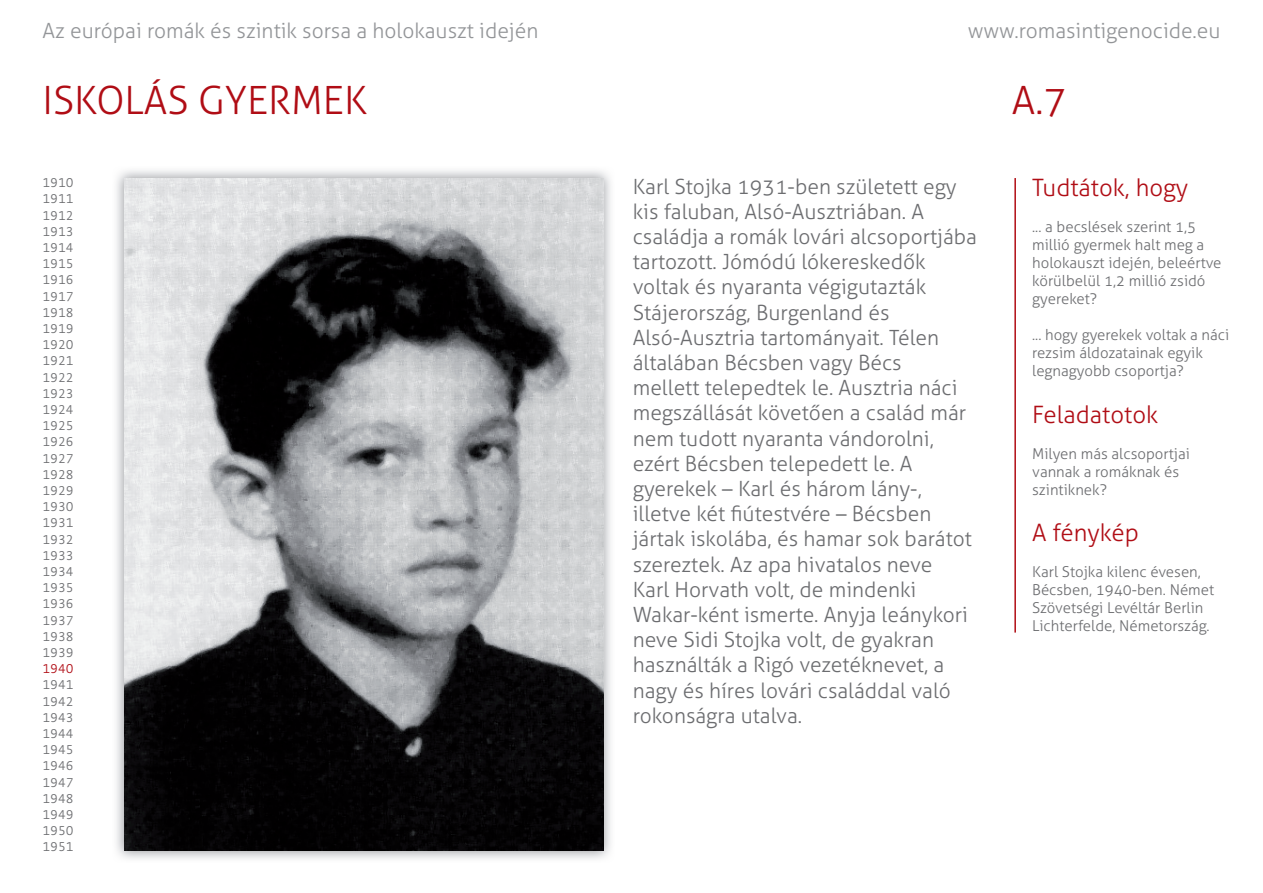
<style>
.page{position:relative;width:1263px;height:893px;background:#fff}
.page>*{position:absolute;margin:0;border:0;box-sizing:border-box;transform-origin:0 0}
.t1{font:300 39px "Aller";color:#b00d15}
.t2{font:300 24px "Aller";color:#b00d15}
.t3{font:300 21px/25.2px "Aller";color:#6c6d70}
.t4{font:300 21px "Aller";color:#939598}
.t5{font:300 15px/18px "Aller";color:#6c6d70}
.t6{font:300 13.5px/16.2px "Strada TF";color:#6c6d70;text-align:justify}
.t7{font:300 13.5px "Strada TF";color:#b00d15}
</style>
<div class="page">
<img style="left:116px;top:170px;width:495px;height:689px">
<img style="left:124px;top:178px;width:479px;height:672px">
<hr style="left:1014px;top:178px;width:2px;height:455px;background:#b00d15">
<p class="t4" style="left:43px;top:18px;width:497px">Az európai romák és szintik sorsa a holokauszt idején</p>
<p class="t4" style="left:968px;top:18px;width:254px">www.romasintigenocide.eu</p>
<h1 class="t1" style="left:43px;top:76px;width:326px">ISKOLÁS GYERMEK</h1>
<h1 class="t1" style="left:1012px;top:76px;width:56px">A.7</h1>
<p class="t6" style="left:43px;top:175px;width:33px">1910<br>1911<br>1912<br>1913<br>1914<br>1915<br>1916<br>1917<br>1918<br>1919<br>1920<br>1921<br>1922<br>1923<br>1924<br>1925<br>1926<br>1927<br>1928<br>1929<br>1930<br>1931<br>1932<br>1933<br>1934<br>1935<br>1936<br>1937<br>1938<br>1939</p>
<p class="t7" style="left:43px;top:661px;width:33px">1940</p>
<p class="t6" style="left:43px;top:677px;width:33px">1941<br>1942<br>1943<br>1944<br>1945<br>1946<br>1947<br>1948<br>1949<br>1950<br>1951</p>
<p class="t3" style="left:633px;top:174px;width:346px">Karl Stojka 1931-ben született egy kis faluban, Alsó-Ausztriában. A családja a romák lovári alcsoportjába tartozott. Jómódú lókereskedők voltak és nyaranta végigutazták Stájerország, Burgenland és Alsó-Ausztria tartományait. Télen általában Bécsben vagy Bécs<br>mellett telepedtek le. Ausztria náci megszállását követően a család már nem tudott nyaranta vándorolni, ezért Bécsben telepedett le. A gyerekek – Karl és három lány-, illetve két fiútestvére – Bécsben jártak iskolába, és hamar sok barátot szereztek. Az apa hivatalos neve<br>Karl Horvath volt, de mindenki Wakar-ként ismerte. Anyja leánykori neve Sidi Stojka volt, de gyakran használták a Rigó vezetéknevet, a nagy és híres lovári családdal való rokonságra utalva.</p>
<p class="t2" style="left:1032px;top:173px;width:158px">Tudtátok, hogy</p>
<p class="t5" style="left:1032px;top:217px;width:191px">... a becslések szerint 1,5 millió gyermek halt meg a holokauszt idején, beleértve körülbelül 1,2 millió zsidó gyereket?</p>
<p class="t5" style="left:1032px;top:325px;width:198px">... hogy gyerekek voltak a náci rezsim áldozatainak egyik legnagyobb csoportja?</p>
<p class="t2" style="left:1032px;top:400px;width:127px">Feladatotok</p>
<p class="t5" style="left:1032px;top:444px;width:159px">Milyen más alcsoportjai vannak a romáknak és szintiknek?</p>
<p class="t2" style="left:1032px;top:518px;width:108px">A fénykép</p>
<p class="t5" style="left:1032px;top:563px;width:184px">Karl Stojka kilenc évesen,<br>Bécsben, 1940-ben. Német<br>Szövetségi Levéltár Berlin<br>Lichterfelde, Németország.</p>
</div>
